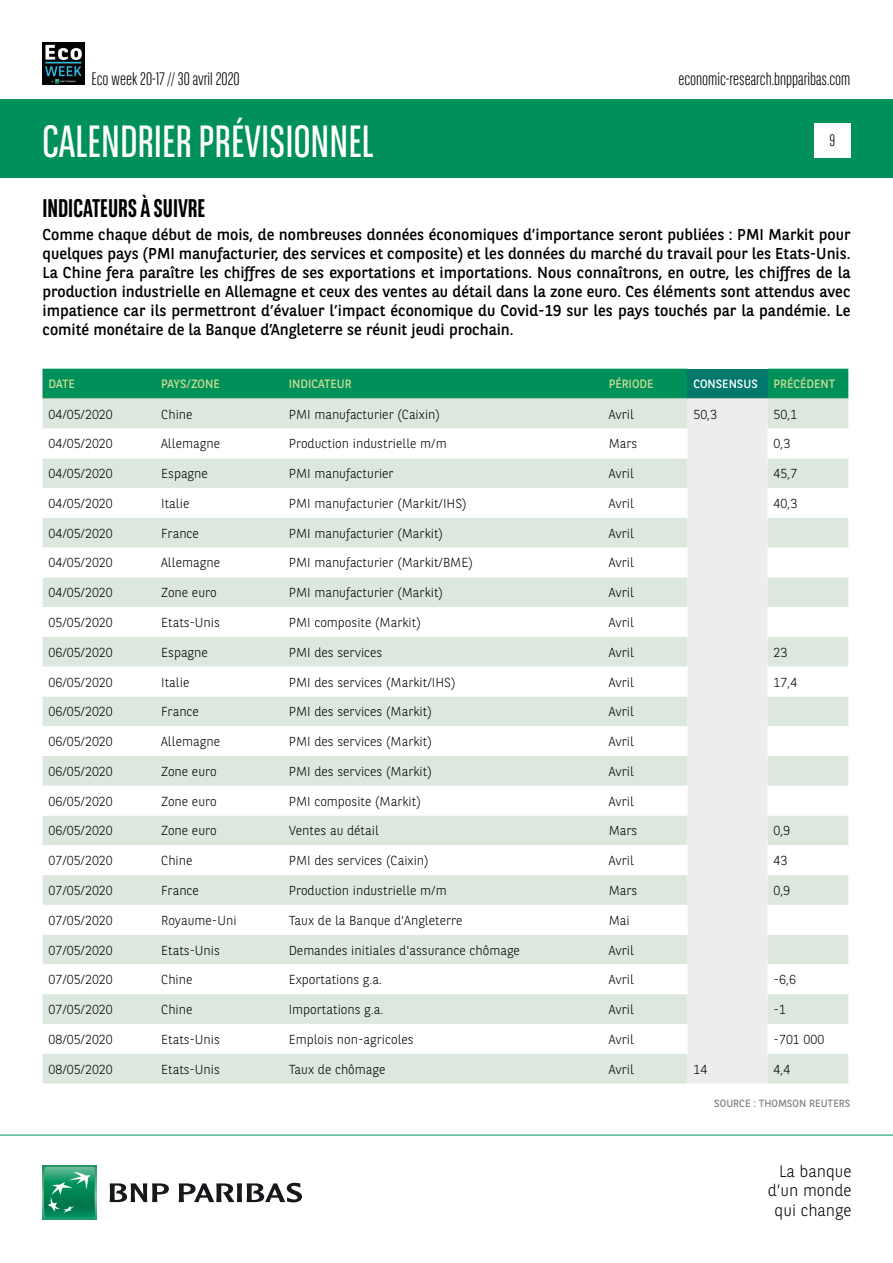
<style>
.page{position:relative;width:893px;height:1263px;background:#fff}
.page>*{position:absolute;margin:0;border:0;box-sizing:border-box;transform-origin:0 0}
.t1{font:45px "BNPP Sans Condensed";color:#fff}
.t2{font:700 25.5px "BNPP Sans Condensed";color:#000}
.t3{font:300 18px "BNPP Sans Condensed";color:#000}
.t4{font:300 16.5px/19.8px "BNPP Sans";color:#000;text-align:right}
.t5{font:300 16.5px "BNPP Sans Condensed";color:#000}
.t6{font:15.75px/18.9px "BNPP Sans";color:#000;text-align:justify}
.t7{font:300 13.05px "BNPP Sans";color:#000}
.t8{font:12px "BNPP Sans";color:#c9dc90}
.t9{font:12px "BNPP Sans";color:#fff}
.t10{font:10.5px "BNPP Sans";color:#878787}
</style>
<div class="page">
<div style="left:1px;top:99px;width:892px;height:78px;background:#00915b"></div>
<svg style="left:43px;top:1166px;width:53px;height:53px"></svg>
<svg style="left:44px;top:1167px;width:51px;height:51px;background:#26996e"></svg>
<svg style="left:110px;top:1183px;width:59px;height:19px"></svg>
<svg style="left:179px;top:1183px;width:123px;height:19px"></svg>
<hr style="left:0;top:1135px;width:893px;height:1px;background:#00915b">
<div style="left:814px;top:123px;width:36px;height:34px;background:#fff"></div>
<img style="left:43px;top:43px;width:42px;height:42px">
<div style="left:43px;top:369px;width:805px;height:29px;background:#00915b"></div>
<div style="left:687px;top:369px;width:80px;height:29px;background:#00796c"></div>
<div style="left:43px;top:399px;width:805px;height:684px;background:#dce8dd"></div>
<div style="left:687px;top:399px;width:80px;height:684px;background:#ededed"></div>
<svg style="left:43px;top:429px;width:805px;height:625px"></svg>
<hr style="left:43px;top:398px;width:112px;height:1px;background:#a2c5a9">
<hr style="left:155px;top:398px;width:128px;height:1px;background:#a2c5a9">
<hr style="left:283px;top:398px;width:320px;height:1px;background:#a2c5a9">
<hr style="left:603px;top:398px;width:84px;height:1px;background:#a2c5a9">
<hr style="left:687px;top:398px;width:80px;height:1px;background:#a2c5a9">
<hr style="left:767px;top:398px;width:81px;height:1px;background:#a2c5a9">
<h3 class="t3" style="left:91px;top:67px;width:150px">Eco week 20-17 // 30 avril 2020</h3>
<h3 class="t3" style="left:678px;top:67px;width:174px">economic-research.bnpparibas.com</h3>
<h1 class="t1" style="left:43px;top:113px;width:333px">CALENDRIER PRÉVISIONNEL</h1>
<h2 class="t2" style="left:43px;top:193px;width:164px">INDICATEURS À SUIVRE</h2>
<p class="t6" style="left:43px;top:224px;width:809px">Comme chaque début de mois, de nombreuses données économiques d’importance seront publiées : PMI Markit pour quelques pays (PMI manufacturier, des services et composite) et les données du marché du travail pour les Etats-Unis.<br>La Chine fera paraître les chiffres de ses exportations et importations. Nous connaîtrons, en outre, les chiffres de la production industrielle en Allemagne et ceux des ventes au détail dans la zone euro. Ces éléments sont attendus avec impatience car ils permettront d’évaluer l’impact économique du Covid-19 sur les pays touchés par la pandémie. Le comité monétaire de la Banque d’Angleterre se réunit jeudi prochain.</p>
<p class="t5" style="left:829px;top:130px;width:7px">9</p>
<p class="t8" style="left:48px;top:376px;width:28px">DATE</p>
<p class="t8" style="left:161px;top:376px;width:60px">PAYS/ZONE</p>
<p class="t8" style="left:289px;top:376px;width:64px">INDICATEUR</p>
<p class="t8" style="left:609px;top:376px;width:46px">PÉRIODE</p>
<p class="t9" style="left:693px;top:376px;width:66px">CONSENSUS</p>
<p class="t8" style="left:773px;top:376px;width:63px">PRÉCÉDENT</p>
<p class="t7" style="left:49px;top:405px;width:66px">04/05/2020</p>
<p class="t7" style="left:161px;top:405px;width:33px">Chine</p>
<p class="t7" style="left:289px;top:405px;width:153px">PMI manufacturier (Caixin)</p>
<p class="t7" style="left:609px;top:405px;width:27px">Avril</p>
<p class="t7" style="left:693px;top:405px;width:25px">50,3</p>
<p class="t7" style="left:773px;top:405px;width:25px">50,1</p>
<p class="t7" style="left:49px;top:435px;width:66px">04/05/2020</p>
<p class="t7" style="left:161px;top:435px;width:60px">Allemagne</p>
<p class="t7" style="left:289px;top:435px;width:159px">Production industrielle m/m</p>
<p class="t7" style="left:609px;top:435px;width:30px">Mars</p>
<p class="t7" style="left:773px;top:435px;width:18px">0,3</p>
<p class="t7" style="left:49px;top:465px;width:66px">04/05/2020</p>
<p class="t7" style="left:161px;top:465px;width:48px">Espagne</p>
<p class="t7" style="left:289px;top:465px;width:106px">PMI manufacturier</p>
<p class="t7" style="left:609px;top:465px;width:27px">Avril</p>
<p class="t7" style="left:773px;top:465px;width:25px">45,7</p>
<p class="t7" style="left:49px;top:494px;width:66px">04/05/2020</p>
<p class="t7" style="left:161px;top:494px;width:30px">Italie</p>
<p class="t7" style="left:289px;top:494px;width:179px">PMI manufacturier (Markit/IHS)</p>
<p class="t7" style="left:609px;top:494px;width:27px">Avril</p>
<p class="t7" style="left:773px;top:494px;width:25px">40,3</p>
<p class="t7" style="left:49px;top:524px;width:66px">04/05/2020</p>
<p class="t7" style="left:161px;top:524px;width:39px">France</p>
<p class="t7" style="left:289px;top:524px;width:156px">PMI manufacturier (Markit)</p>
<p class="t7" style="left:609px;top:524px;width:27px">Avril</p>
<p class="t7" style="left:49px;top:554px;width:66px">04/05/2020</p>
<p class="t7" style="left:161px;top:554px;width:60px">Allemagne</p>
<p class="t7" style="left:289px;top:554px;width:186px">PMI manufacturier (Markit/BME)</p>
<p class="t7" style="left:609px;top:554px;width:27px">Avril</p>
<p class="t7" style="left:49px;top:584px;width:66px">04/05/2020</p>
<p class="t7" style="left:161px;top:584px;width:57px">Zone euro</p>
<p class="t7" style="left:289px;top:584px;width:156px">PMI manufacturier (Markit)</p>
<p class="t7" style="left:609px;top:584px;width:27px">Avril</p>
<p class="t7" style="left:49px;top:613px;width:66px">05/05/2020</p>
<p class="t7" style="left:161px;top:613px;width:60px">Etats-Unis</p>
<p class="t7" style="left:289px;top:613px;width:134px">PMI composite (Markit)</p>
<p class="t7" style="left:609px;top:613px;width:27px">Avril</p>
<p class="t7" style="left:49px;top:643px;width:66px">06/05/2020</p>
<p class="t7" style="left:161px;top:643px;width:48px">Espagne</p>
<p class="t7" style="left:289px;top:643px;width:95px">PMI des services</p>
<p class="t7" style="left:609px;top:643px;width:27px">Avril</p>
<p class="t7" style="left:773px;top:643px;width:15px">23</p>
<p class="t7" style="left:49px;top:673px;width:66px">06/05/2020</p>
<p class="t7" style="left:161px;top:673px;width:30px">Italie</p>
<p class="t7" style="left:289px;top:673px;width:168px">PMI des services (Markit/IHS)</p>
<p class="t7" style="left:609px;top:673px;width:27px">Avril</p>
<p class="t7" style="left:773px;top:673px;width:25px">17,4</p>
<p class="t7" style="left:49px;top:703px;width:66px">06/05/2020</p>
<p class="t7" style="left:161px;top:703px;width:39px">France</p>
<p class="t7" style="left:289px;top:703px;width:145px">PMI des services (Markit)</p>
<p class="t7" style="left:609px;top:703px;width:27px">Avril</p>
<p class="t7" style="left:49px;top:733px;width:66px">06/05/2020</p>
<p class="t7" style="left:161px;top:733px;width:60px">Allemagne</p>
<p class="t7" style="left:289px;top:733px;width:145px">PMI des services (Markit)</p>
<p class="t7" style="left:609px;top:733px;width:27px">Avril</p>
<p class="t7" style="left:49px;top:762px;width:66px">06/05/2020</p>
<p class="t7" style="left:161px;top:762px;width:57px">Zone euro</p>
<p class="t7" style="left:289px;top:762px;width:145px">PMI des services (Markit)</p>
<p class="t7" style="left:609px;top:762px;width:27px">Avril</p>
<p class="t7" style="left:49px;top:792px;width:66px">06/05/2020</p>
<p class="t7" style="left:161px;top:792px;width:57px">Zone euro</p>
<p class="t7" style="left:289px;top:792px;width:134px">PMI composite (Markit)</p>
<p class="t7" style="left:609px;top:792px;width:27px">Avril</p>
<p class="t7" style="left:49px;top:822px;width:66px">06/05/2020</p>
<p class="t7" style="left:161px;top:822px;width:57px">Zone euro</p>
<p class="t7" style="left:289px;top:822px;width:92px">Ventes au détail</p>
<p class="t7" style="left:609px;top:822px;width:30px">Mars</p>
<p class="t7" style="left:773px;top:822px;width:18px">0,9</p>
<p class="t7" style="left:49px;top:852px;width:66px">07/05/2020</p>
<p class="t7" style="left:161px;top:852px;width:33px">Chine</p>
<p class="t7" style="left:289px;top:852px;width:141px">PMI des services (Caixin)</p>
<p class="t7" style="left:609px;top:852px;width:27px">Avril</p>
<p class="t7" style="left:773px;top:852px;width:15px">43</p>
<p class="t7" style="left:49px;top:881px;width:66px">07/05/2020</p>
<p class="t7" style="left:161px;top:881px;width:39px">France</p>
<p class="t7" style="left:289px;top:881px;width:159px">Production industrielle m/m</p>
<p class="t7" style="left:609px;top:881px;width:30px">Mars</p>
<p class="t7" style="left:773px;top:881px;width:18px">0,9</p>
<p class="t7" style="left:49px;top:911px;width:66px">07/05/2020</p>
<p class="t7" style="left:161px;top:911px;width:77px">Royaume-Uni</p>
<p class="t7" style="left:289px;top:911px;width:175px">Taux de la Banque d'Angleterre</p>
<p class="t7" style="left:609px;top:911px;width:23px">Mai</p>
<p class="t7" style="left:49px;top:941px;width:66px">07/05/2020</p>
<p class="t7" style="left:161px;top:941px;width:60px">Etats-Unis</p>
<p class="t7" style="left:289px;top:941px;width:233px">Demandes initiales d'assurance chômage</p>
<p class="t7" style="left:609px;top:941px;width:27px">Avril</p>
<p class="t7" style="left:49px;top:971px;width:66px">07/05/2020</p>
<p class="t7" style="left:161px;top:971px;width:33px">Chine</p>
<p class="t7" style="left:289px;top:971px;width:95px">Exportations g.a.</p>
<p class="t7" style="left:609px;top:971px;width:27px">Avril</p>
<p class="t7" style="left:773px;top:971px;width:24px">-6,6</p>
<p class="t7" style="left:49px;top:1000px;width:66px">07/05/2020</p>
<p class="t7" style="left:161px;top:1000px;width:33px">Chine</p>
<p class="t7" style="left:289px;top:1000px;width:96px">Importations g.a.</p>
<p class="t7" style="left:609px;top:1000px;width:27px">Avril</p>
<p class="t7" style="left:773px;top:1000px;width:14px">-1</p>
<p class="t7" style="left:49px;top:1030px;width:66px">08/05/2020</p>
<p class="t7" style="left:161px;top:1030px;width:60px">Etats-Unis</p>
<p class="t7" style="left:289px;top:1030px;width:127px">Emplois non-agricoles</p>
<p class="t7" style="left:609px;top:1030px;width:27px">Avril</p>
<p class="t7" style="left:773px;top:1030px;width:52px">-701 000</p>
<p class="t7" style="left:49px;top:1060px;width:66px">08/05/2020</p>
<p class="t7" style="left:161px;top:1060px;width:60px">Etats-Unis</p>
<p class="t7" style="left:289px;top:1060px;width:98px">Taux de chômage</p>
<p class="t7" style="left:609px;top:1060px;width:27px">Avril</p>
<p class="t7" style="left:693px;top:1060px;width:15px">14</p>
<p class="t7" style="left:773px;top:1060px;width:18px">4,4</p>
<p class="t10" style="left:714px;top:1096px;width:138px">SOURCE : THOMSON REUTERS</p>
<p class="t4" style="left:768px;top:1160px;width:85px">La banque d’un monde qui change</p>
</div>
